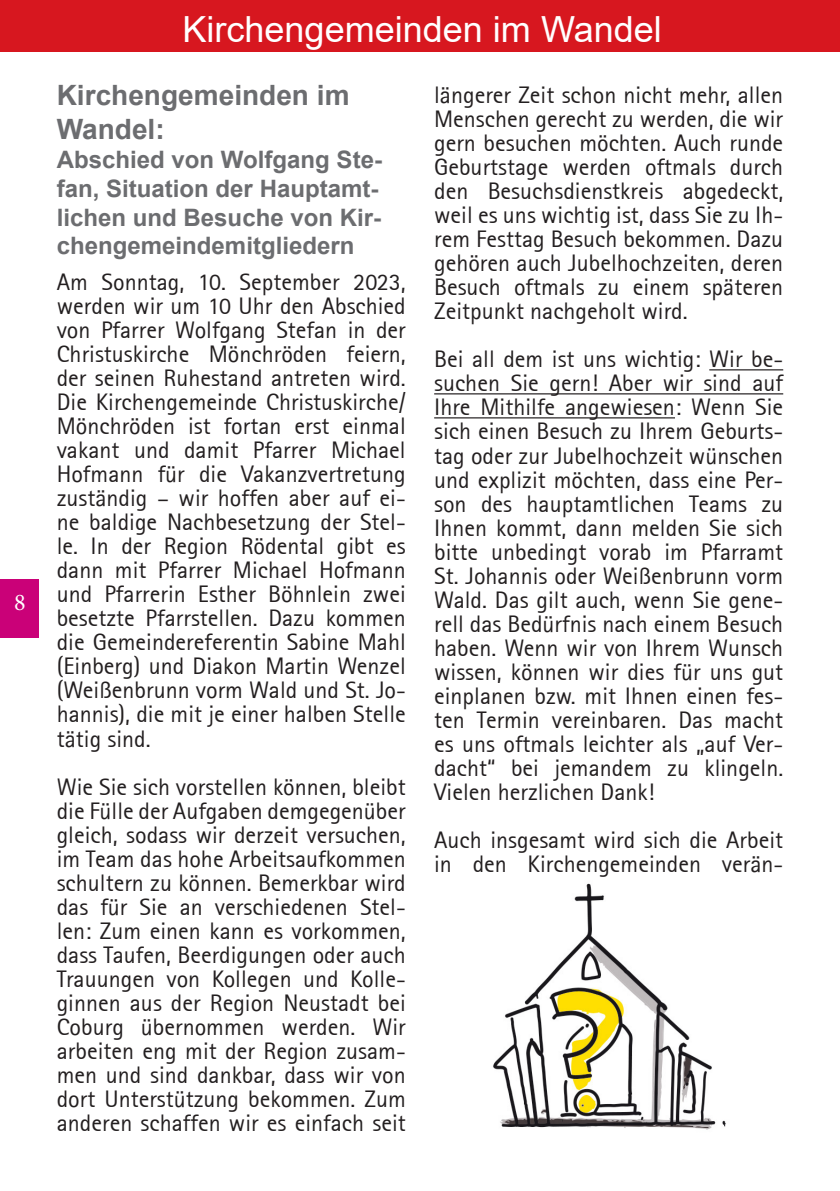
<style>
.page{position:relative;width:840px;height:1191px;background:#fff}
.page>*{position:absolute;margin:0;border:0;box-sizing:border-box;transform-origin:0 0}
.t1{font:36px "Arial";color:#fff}
.t2{font:700 28px/33.6px "Arial";color:#6c6d70}
.t3{font:24px/24px "Rotis Sans Serif 55";color:#231f20;text-align:justify}
.t4{font:700 24px/28.8px "Arial";color:#6c6d70}
.t5{font:24px "Minion Pro";color:#fff}
</style>
<div class="page">
<div style="left:0;top:579px;width:39px;height:59px;background:#ca0178"></div>
<div style="left:0;top:0;width:839px;height:51px;background:#d7171f"></div>
<img style="left:493px;top:883px;width:233px;height:247px">
<hr style="left:709px;top:369px;width:73px;height:1px;background:#231f20">
<hr style="left:434px;top:393px;width:348px;height:1px;background:#231f20">
<hr style="left:434px;top:417px;width:240px;height:1px;background:#231f20">
<p class="t5" style="left:14px;top:586px;width:13px">8</p>
<h1 class="t1" style="left:182px;top:4px;width:480px">Kirchengemeinden im Wandel</h1>
<p class="t2" style="left:57px;top:79px;width:294px">Kirchengemeinden im<br>Wandel:</p>
<p class="t4" style="left:57px;top:145px;width:326px">Abschied von Wolfgang Ste&shy;fan, Situation der Hauptamt&shy;lichen und Besuche von Kir&shy;chengemeindemitgliedern</p>
<p class="t3" style="left:57px;top:270px;width:350px">Am Sonntag, 10. September 2023, werden wir um 10 Uhr den Abschied von Pfarrer Wolfgang Stefan in der Christuskirche Mönchröden feiern, der seinen Ruhestand antreten wird.<br>Die Kirchengemeinde Christuskirche/ Mönchröden ist fortan erst einmal vakant und damit Pfarrer Michael Hofmann für die Vakanzvertretung zuständig – wir hoffen aber auf ei&shy;ne baldige Nachbesetzung der Stel&shy;le. In der Region Rödental gibt es dann mit Pfarrer Michael Hofmann und Pfarrerin Esther Böhnlein zwei besetzte Pfarrstellen. Dazu kommen die Gemeindereferentin Sabine Mahl (Einberg) und Diakon Martin Wenzel (Weißenbrunn vorm Wald und St. Jo&shy;hannis), die mit je einer halben Stelle tätig sind.</p>
<p class="t3" style="left:57px;top:774px;width:350px">Wie Sie sich vorstellen können, bleibt die Fülle der Aufgaben demgegenüber gleich, sodass wir derzeit versuchen, im Team das hohe Arbeitsaufkommen schultern zu können. Bemerkbar wird das für Sie an verschiedenen Stel&shy;len: Zum einen kann es vorkommen, dass Taufen, Beerdigungen oder auch Trauungen von Kollegen und Kolle&shy;ginnen aus der Region Neustadt bei Coburg übernommen werden. Wir arbeiten eng mit der Region zusam&shy;men und sind dankbar, dass wir von dort Unterstützung bekommen. Zum anderen schaffen wir es einfach seit</p>
<p class="t3" style="left:434px;top:83px;width:350px">längerer Zeit schon nicht mehr, allen Menschen gerecht zu werden, die wir gern besuchen möchten. Auch runde Geburtstage werden oftmals durch den Besuchsdienstkreis abgedeckt, weil es uns wichtig ist, dass Sie zu Ih&shy;rem Festtag Besuch bekommen. Dazu gehören auch Jubelhochzeiten, deren Besuch oftmals zu einem späteren Zeitpunkt nachgeholt wird.</p>
<p class="t3" style="left:434px;top:347px;width:350px">Bei all dem ist uns wichtig: Wir be&shy;suchen Sie gern! Aber wir sind auf Ihre Mithilfe angewiesen: Wenn Sie sich einen Besuch zu Ihrem Geburts&shy;tag oder zur Jubelhochzeit wünschen und explizit möchten, dass eine Per&shy;son des hauptamtlichen Teams zu Ihnen kommt, dann melden Sie sich bitte unbedingt vorab im Pfarramt St. Johannis oder Weißenbrunn vorm Wald. Das gilt auch, wenn Sie gene&shy;rell das Bedürfnis nach einem Besuch haben. Wenn wir von Ihrem Wunsch wissen, können wir dies für uns gut einplanen bzw. mit Ihnen einen fes&shy;ten Termin vereinbaren. Das macht es uns oftmals leichter als „auf Ver&shy;dacht“ bei jemandem zu klingeln.<br>Vielen herzlichen Dank!</p>
<p class="t3" style="left:434px;top:827px;width:350px">Auch insgesamt wird sich die Arbeit in den Kirchengemeinden verän-</p>
</div>
